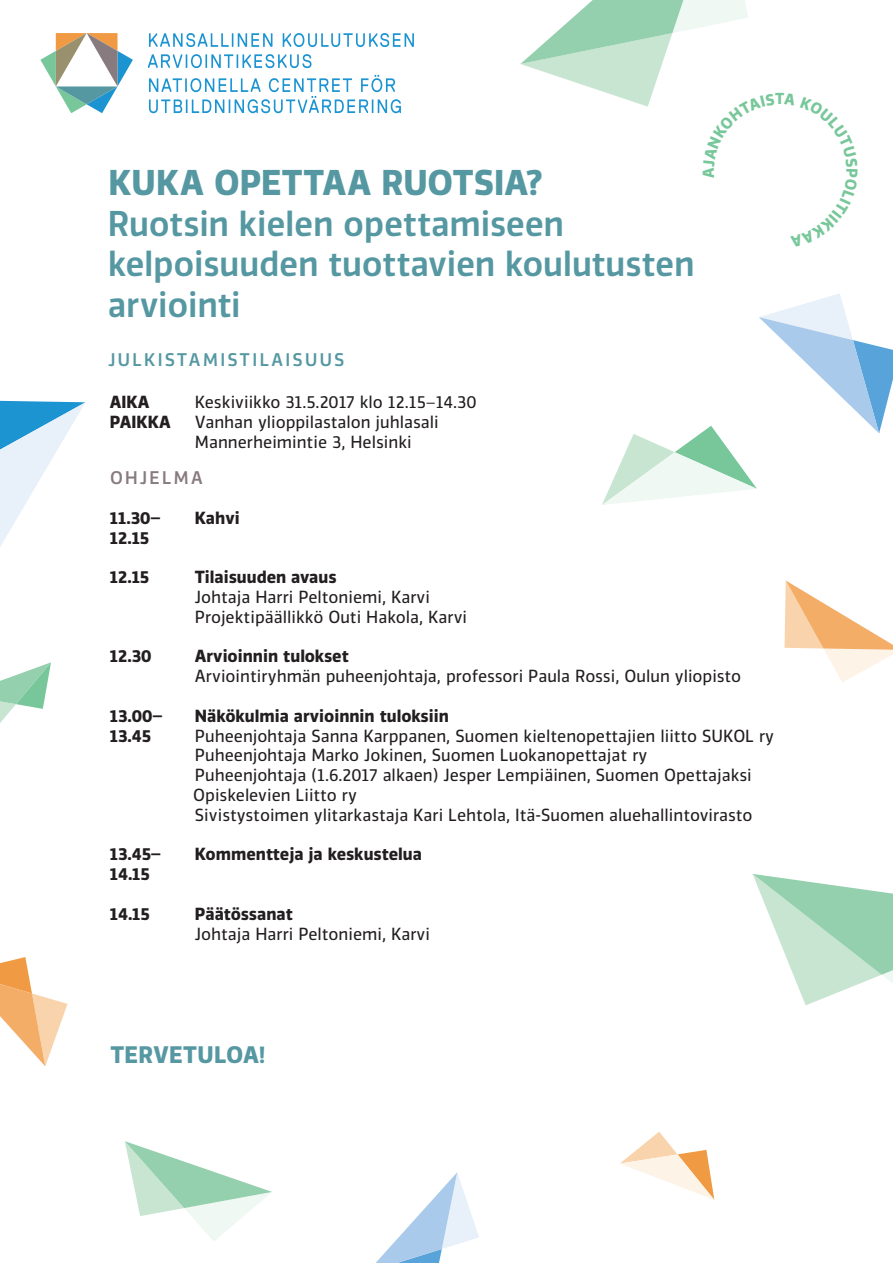
<style>
.page{position:relative;width:893px;height:1263px;background:#fff}
.page>*{position:absolute;margin:0;border:0;box-sizing:border-box;transform-origin:0 0}
.Pääotsikko{font:500 33.75px/40.5px "Vinkel";letter-spacing:-.015em;color:#5598a2}
.Alaotsikko{font:22.5px "Vinkel";letter-spacing:.05em;color:#5598a2}
.Otsikko_2{font:700 22.5px "Vinkel";letter-spacing:.015em;color:#5598a2}
.Väliotsikko{font:22.5px "Vinkel";letter-spacing:.05em;color:#887b7f}
.Esityksen_otsikko{font:16.5px/19.8px "Vinkel";color:#231f20}
.Esityksen_lisätiedot{font:16.5px "Vinkel";color:#231f20}
.Esityksen_otsikko-2{font:700 16.5px "Vinkel";color:#231f20}
.Esityksen_lisätiedot-2{font:700 16.5px "Vinkel";color:#231f20}
.Ympyräteksti{font:700 15px "Vinkel";color:#77c79a}
.s1{font-weight:700}
</style>
<div class="page">
<svg style="left:0;top:401px;width:85px;height:146px"></svg>
<svg style="left:0;top:662px;width:51px;height:61px"></svg>
<svg style="left:602px;top:294px;width:291px;height:211px"></svg>
<svg style="left:752px;top:874px;width:141px;height:131px"></svg>
<svg style="left:784px;top:580px;width:109px;height:102px"></svg>
<svg style="left:376px;top:1172px;width:103px;height:91px"></svg>
<svg style="left:0;top:957px;width:68px;height:109px"></svg>
<svg style="left:620px;top:1132px;width:94px;height:68px"></svg>
<svg style="left:125px;top:1141px;width:147px;height:100px"></svg>
<svg style="left:40px;top:33px;width:93px;height:80px"></svg>
<svg style="left:149px;top:75px;width:252px;height:38px"></svg>
<svg style="left:149px;top:33px;width:123px;height:14px"></svg>
<svg style="left:283px;top:33px;width:131px;height:14px"></svg>
<svg style="left:148px;top:54px;width:163px;height:14px"></svg>
<svg style="left:520px;top:0;width:228px;height:107px"></svg>
<p class="Pääotsikko" style="left:108px;top:163px;width:458px"><span class="s1">KUKA OPETTAA RUOTSIA?<br></span>Ruotsin kielen opettamiseen</p>
<p class="Pääotsikko" style="left:108px;top:244px;width:588px">kelpoisuuden tuottavien koulutusten</p>
<p class="Pääotsikko" style="left:108px;top:285px;width:135px">arviointi</p>
<p class="Alaotsikko" style="left:108px;top:343px;width:239px">julkistamistilaisuus</p>
<p class="Esityksen_lisätiedot-2" style="left:110px;top:391px;width:41px">AIKA</p>
<p class="Esityksen_lisätiedot" style="left:195px;top:391px;width:283px">Keskiviikko 31.5.2017 klo 12.15–14.30</p>
<p class="Esityksen_lisätiedot-2" style="left:110px;top:411px;width:63px">PAIKKA</p>
<p class="Esityksen_lisätiedot" style="left:195px;top:411px;width:245px">Vanhan ylioppilastalon juhlasali</p>
<p class="Esityksen_lisätiedot" style="left:195px;top:431px;width:218px">Mannerheimintie 3, Helsinki</p>
<p class="Ympyräteksti" style="left:775px;top:89px;width:11px">T</p>
<p class="Väliotsikko" style="left:110px;top:461px;width:95px">ohjelma</p>
<p class="Esityksen_otsikko-2" style="left:110px;top:507px;width:52px">11.30–</p>
<p class="Esityksen_otsikko-2" style="left:195px;top:507px;width:46px">Kahvi</p>
<p class="Esityksen_lisätiedot-2" style="left:110px;top:526px;width:41px">12.15</p>
<p class="Esityksen_otsikko-2" style="left:110px;top:566px;width:41px">12.15</p>
<p class="Esityksen_otsikko" style="left:195px;top:568px;width:274px"><span class="s1">Tilaisuuden avaus<br></span>Johtaja Harri Peltoniemi, Karvi<br>Projektipäällikkö Outi Hakola, Karvi</p>
<p class="Esityksen_otsikko-2" style="left:110px;top:645px;width:43px">12.30</p>
<p class="Esityksen_otsikko-2" style="left:195px;top:645px;width:155px">Arvioinnin tulokset</p>
<p class="Esityksen_lisätiedot" style="left:195px;top:665px;width:548px">Arviointiryhmän puheenjohtaja, professori Paula Rossi, Oulun yliopisto</p>
<p class="Esityksen_otsikko-2" style="left:110px;top:705px;width:54px">13.00–</p>
<p class="Esityksen_otsikko-2" style="left:195px;top:705px;width:255px">Näkökulmia arvioinnin tuloksiin</p>
<p class="Esityksen_otsikko-2" style="left:110px;top:724px;width:42px">13.45</p>
<p class="Esityksen_otsikko" style="left:193px;top:726px;width:582px">Puheenjohtaja Sanna Karppanen, Suomen kieltenopettajien liitto SUKOL ry Puheenjohtaja Marko Jokinen, Suomen Luokanopettajat ry<br>Puheenjohtaja (1.6.2017 alkaen) Jesper Lempiäinen, Suomen Opettajaksi Opiskelevien Liitto ry<br>Sivistystoimen ylitarkastaja Kari Lehtola, Itä-Suomen aluehallintovirasto</p>
<p class="Esityksen_otsikko-2" style="left:110px;top:843px;width:53px">13.45–</p>
<p class="Esityksen_otsikko-2" style="left:195px;top:843px;width:228px">Kommentteja ja keskustelua</p>
<p class="Esityksen_lisätiedot-2" style="left:110px;top:863px;width:41px">14.15</p>
<p class="Esityksen_lisätiedot-2" style="left:110px;top:903px;width:41px">14.15</p>
<p class="Esityksen_lisätiedot-2" style="left:195px;top:903px;width:99px">Päätössanat</p>
<p class="Esityksen_lisätiedot" style="left:195px;top:923px;width:237px">Johtaja Harri Peltoniemi, Karvi</p>
<p class="Otsikko_2" style="left:110px;top:1039px;width:157px">TERVETULOA!</p>
</div>
